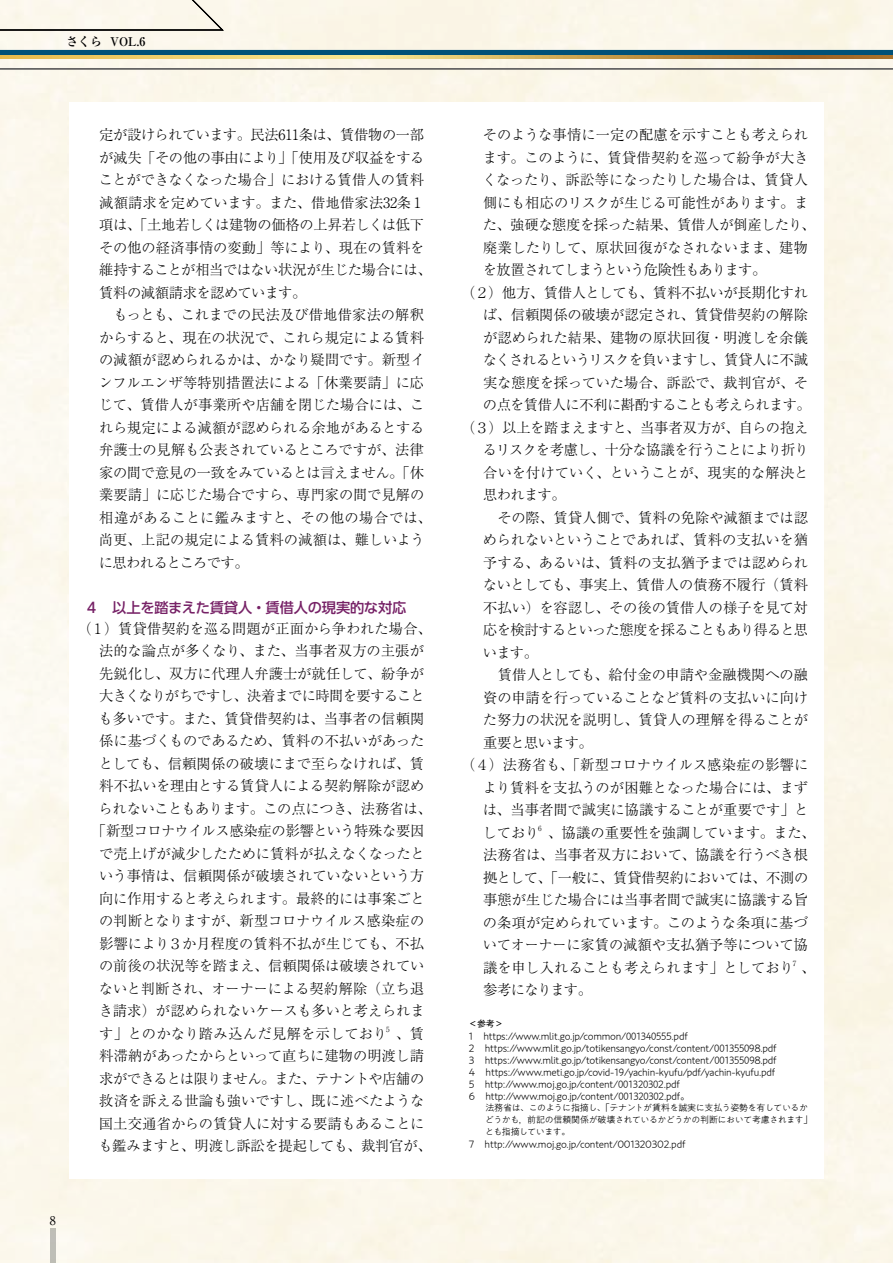
<style>
.page{position:relative;width:893px;height:1263px;background:#fff}
.page>*{position:absolute;margin:0;border:0;box-sizing:border-box;transform-origin:0 0}
.t1{font:300 14.25px "Ryumin Pro";letter-spacing:-.01em;color:#000}
.t2{font:300 14.25px "Ryumin Pro";letter-spacing:-.03em;color:#000}
.t3{font:300 14.25px "Ryumin Pro";letter-spacing:-.055em;color:#000}
.t4{font:300 14.25px "Ryumin Pro";letter-spacing:-.04em;color:#000}
.t5{font:300 14.25px "Ryumin Pro";letter-spacing:-.045em;color:#000}
.t6{font:300 14.25px "Ryumin Pro";letter-spacing:-.05em;color:#000}
.t7{font:300 14.25px "Ryumin Pro";letter-spacing:.03em;color:#000}
.t8{font:500 14.25px "UD Shin Go Pro";letter-spacing:-.015em;color:#762166}
.t9{font:300 14.25px "Ryumin Pro";letter-spacing:.015em;color:#000}
.t10{font:300 14.25px "Ryumin Pro";letter-spacing:.01em;color:#000}
.t11{font:300 14.25px "Ryumin Pro";letter-spacing:-.06em;color:#000}
.t12{font:700 12px "Ryumin Pro";color:#000}
.t13{font:12px "Ryumin Pro";color:#000}
.t14{font:300 10.5px/12px "PA1 Gothic Std";letter-spacing:-.025em;color:#000}
.t15{font:300 9px/12px "PA1 Gothic Std";letter-spacing:-.045em;color:#000}
.t16{font:9px "PA1 Gothic Std N";color:#000}
</style>
<div class="page">
<div style="left:50px;top:1228px;width:5px;height:35px;background:#bebeb7"></div>
<svg style="left:0;top:0;width:893px;height:69px;background:#e2e2d4"></svg>
<p class="t12" style="left:66px;top:32px;width:81px">さくら VOL.6</p>
<p class="t13" style="left:50px;top:1211px;width:7px">8</p>
<p class="t1" style="left:99px;top:124px;width:326px">定が設けられています。民法611条は、賃借物の一部</p>
<p class="t1" style="left:99px;top:146px;width:327px">が滅失「その他の事由により」「使用及び収益をする</p>
<p class="t1" style="left:99px;top:169px;width:327px">ことができなくなった場合」における賃借人の賃料</p>
<p class="t1" style="left:99px;top:191px;width:327px">減額請求を定めています。また、借地借家法32条１</p>
<p class="t1" style="left:99px;top:214px;width:326px">項は、「土地若しくは建物の価格の上昇若しくは低下</p>
<p class="t1" style="left:99px;top:236px;width:327px">その他の経済事情の変動」等により、現在の賃料を</p>
<p class="t2" style="left:99px;top:259px;width:334px">維持することが相当ではない状況が生じた場合には、</p>
<p class="t2" style="left:99px;top:281px;width:209px">賃料の減額請求を認めています。</p>
<p class="t1" style="left:85px;top:304px;width:340px">　　もっとも、これまでの民法及び借地借家法の解釈</p>
<p class="t1" style="left:99px;top:326px;width:326px">からすると、現在の状況で、これら規定による賃料</p>
<p class="t1" style="left:99px;top:349px;width:327px">の減額が認められるかは、かなり疑問です。新型イ</p>
<p class="t1" style="left:99px;top:371px;width:327px">ンフルエンザ等特別措置法による「休業要請」に応</p>
<p class="t1" style="left:99px;top:394px;width:327px">じて、賃借人が事業所や店舗を閉じた場合には、こ</p>
<p class="t1" style="left:99px;top:416px;width:327px">れら規定による減額が認められる余地があるとする</p>
<p class="t1" style="left:99px;top:439px;width:326px">弁護士の見解も公表されているところですが、法律</p>
<p class="t2" style="left:99px;top:461px;width:326px">家の間で意見の一致をみているとは言えません。「休</p>
<p class="t1" style="left:99px;top:484px;width:327px">業要請」に応じた場合ですら、専門家の間で見解の</p>
<p class="t7" style="left:99px;top:506px;width:334px">相違があることに鑑みますと、その他の場合では、</p>
<p class="t1" style="left:99px;top:529px;width:327px">尚更、上記の規定による賃料の減額は、難しいよう</p>
<p class="t4" style="left:99px;top:551px;width:151px">に思われるところです。</p>
<p class="t8" style="left:84px;top:596px;width:323px">４　以上を踏まえた賃貸人・賃借人の現実的な対応</p>
<p class="t1" style="left:77px;top:617px;width:356px">（１）賃貸借契約を巡る問題が正面から争われた場合、</p>
<p class="t1" style="left:99px;top:640px;width:326px">法的な論点が多くなり、また、当事者双方の主張が</p>
<p class="t1" style="left:99px;top:662px;width:326px">先鋭化し、双方に代理人弁護士が就任して、紛争が</p>
<p class="t5" style="left:99px;top:685px;width:327px">大きくなりがちですし、決着までに時間を要すること</p>
<p class="t1" style="left:99px;top:707px;width:327px">も多いです。また、賃貸借契約は、当事者の信頼関</p>
<p class="t1" style="left:99px;top:730px;width:327px">係に基づくものであるため、賃料の不払いがあった</p>
<p class="t1" style="left:99px;top:752px;width:327px">としても、信頼関係の破壊にまで至らなければ、賃</p>
<p class="t1" style="left:99px;top:775px;width:327px">料不払いを理由とする賃貸人による契約解除が認め</p>
<p class="t2" style="left:99px;top:797px;width:334px">られないこともあります。この点につき、法務省は、</p>
<p class="t2" style="left:92px;top:820px;width:334px">「新型コロナウイルス感染症の影響という特殊な要因</p>
<p class="t1" style="left:99px;top:842px;width:327px">で売上げが減少したために賃料が払えなくなったと</p>
<p class="t1" style="left:99px;top:865px;width:327px">いう事情は、信頼関係が破壊されていないという方</p>
<p class="t1" style="left:99px;top:887px;width:327px">向に作用すると考えられます。最終的には事案ごと</p>
<p class="t1" style="left:99px;top:910px;width:327px">の判断となりますが、新型コロナウイルス感染症の</p>
<p class="t1" style="left:99px;top:932px;width:326px">影響により３か月程度の賃料不払が生じても、不払</p>
<p class="t1" style="left:99px;top:955px;width:327px">の前後の状況等を踏まえ、信頼関係は破壊されてい</p>
<p class="t1" style="left:99px;top:977px;width:327px">ないと判断され、オーナーによる契約解除（立ち退</p>
<p class="t1" style="left:99px;top:1000px;width:327px">き請求）が認められないケースも多いと考えられま</p>
<p class="t9" style="left:99px;top:1022px;width:326px">す」とのかなり踏み込んだ見解を示しており <sup>5</sup> 、賃</p>
<p class="t1" style="left:99px;top:1045px;width:326px">料滞納があったからといって直ちに建物の明渡し請</p>
<p class="t3" style="left:99px;top:1067px;width:327px">求ができるとは限りません。また、テナントや店舗の</p>
<p class="t1" style="left:99px;top:1090px;width:327px">救済を訴える世論も強いですし、既に述べたような</p>
<p class="t1" style="left:99px;top:1112px;width:327px">国土交通省からの賃貸人に対する要請もあることに</p>
<p class="t1" style="left:99px;top:1135px;width:334px">も鑑みますと、明渡し訴訟を提起しても、裁判官が、</p>
<p class="t1" style="left:483px;top:124px;width:327px">そのような事情に一定の配慮を示すことも考えられ</p>
<p class="t1" style="left:483px;top:146px;width:327px">ます。このように、賃貸借契約を巡って紛争が大き</p>
<p class="t1" style="left:482px;top:169px;width:327px">くなったり、訴訟等になったりした場合は、賃貸人</p>
<p class="t1" style="left:483px;top:191px;width:327px">側にも相応のリスクが生じる可能性があります。ま</p>
<p class="t1" style="left:483px;top:214px;width:334px">た、強硬な態度を採った結果、賃借人が倒産したり、</p>
<p class="t1" style="left:483px;top:236px;width:326px">廃業したりして、原状回復がなされないまま、建物</p>
<p class="t11" style="left:483px;top:259px;width:285px">を放置されてしまうという危険性もあります。</p>
<p class="t1" style="left:461px;top:281px;width:348px">（２）他方、賃借人としても、賃料不払いが長期化すれ</p>
<p class="t1" style="left:483px;top:304px;width:327px">ば、信頼関係の破壊が認定され、賃貸借契約の解除</p>
<p class="t1" style="left:483px;top:326px;width:326px">が認められた結果、建物の原状回復・明渡しを余儀</p>
<p class="t3" style="left:483px;top:349px;width:327px">なくされるというリスクを負いますし、賃貸人に不誠</p>
<p class="t1" style="left:483px;top:371px;width:327px">実な態度を採っていた場合、訴訟で、裁判官が、そ</p>
<p class="t4" style="left:483px;top:394px;width:329px">の点を賃借人に不利に斟酌することも考えられます。</p>
<p class="t1" style="left:461px;top:416px;width:348px">（３）以上を踏まえますと、当事者双方が、自らの抱え</p>
<p class="t3" style="left:483px;top:439px;width:327px">るリスクを考慮し、十分な協議を行うことにより折り</p>
<p class="t1" style="left:483px;top:461px;width:327px">合いを付けていく、ということが、現実的な解決と</p>
<p class="t1" style="left:483px;top:484px;width:84px">思われます。</p>
<p class="t1" style="left:469px;top:506px;width:340px">　　その際、賃貸人側で、賃料の免除や減額までは認</p>
<p class="t1" style="left:483px;top:529px;width:327px">められないということであれば、賃料の支払いを猶</p>
<p class="t1" style="left:483px;top:551px;width:326px">予する、あるいは、賃料の支払猶予までは認められ</p>
<p class="t10" style="left:483px;top:574px;width:327px">ないとしても、事実上、賃借人の債務不履行（賃料</p>
<p class="t1" style="left:483px;top:596px;width:326px">不払い）を容認し、その後の賃借人の様子を見て対</p>
<p class="t6" style="left:483px;top:619px;width:326px">応を検討するといった態度を採ることもあり得ると思</p>
<p class="t1" style="left:483px;top:641px;width:57px">います。</p>
<p class="t1" style="left:469px;top:664px;width:341px">　　賃借人としても、給付金の申請や金融機関への融</p>
<p class="t1" style="left:483px;top:686px;width:327px">資の申請を行っていることなど賃料の支払いに向け</p>
<p class="t1" style="left:483px;top:709px;width:327px">た努力の状況を説明し、賃貸人の理解を得ることが</p>
<p class="t3" style="left:483px;top:731px;width:111px">重要と思います。</p>
<p class="t1" style="left:461px;top:754px;width:348px">（４）法務省も、「新型コロナウイルス感染症の影響に</p>
<p class="t1" style="left:483px;top:776px;width:327px">より賃料を支払うのが困難となった場合には、まず</p>
<p class="t1" style="left:483px;top:799px;width:327px">は、当事者間で誠実に協議することが重要です」と</p>
<p class="t1" style="left:482px;top:821px;width:334px">しており <sup>6</sup> 、協議の重要性を強調しています。また、</p>
<p class="t1" style="left:483px;top:844px;width:326px">法務省は、当事者双方において、協議を行うべき根</p>
<p class="t2" style="left:483px;top:866px;width:327px">拠として、「一般に、賃貸借契約においては、不測の</p>
<p class="t1" style="left:483px;top:889px;width:326px">事態が生じた場合には当事者間で誠実に協議する旨</p>
<p class="t1" style="left:483px;top:911px;width:326px">の条項が定められています。このような条項に基づ</p>
<p class="t1" style="left:483px;top:934px;width:327px">いてオーナーに家賃の減額や支払猶予等について協</p>
<p class="t1" style="left:483px;top:956px;width:334px">議を申し入れることも考えられます」としており<sup>7</sup> 、</p>
<p class="t3" style="left:483px;top:979px;width:110px">参考になります。</p>
<p class="t16" style="left:469px;top:1018px;width:36px">＜参考＞</p>
<p class="t14" style="left:469px;top:1030px;width:309px">1　https://www.mlit.go.jp/common/001340555.pdf<br>2　https://www.mlit.go.jp/totikensangyo/const/content/001355098.pdf 3　https://www.mlit.go.jp/totikensangyo/const/content/001355098.pdf 4　https://www.meti.go.jp/covid-19/yachin-kyufu/pdf/yachin-kyufu.pdf 5　http://www.moj.go.jp/content/001320302.pdf<br>6　http://www.moj.go.jp/content/001320302.pdf。</p>
<p class="t15" style="left:485px;top:1102px;width:329px">法務省は、このように指摘し、「テナントが賃料を誠実に支払う姿勢を有しているかどうかも，前記の信頼関係が破壊されているかどうかの判断において考慮されます」とも指摘しています。</p>
<p class="t14" style="left:469px;top:1138px;width:218px">7　http://www.moj.go.jp/content/001320302.pdf</p>
</div>
